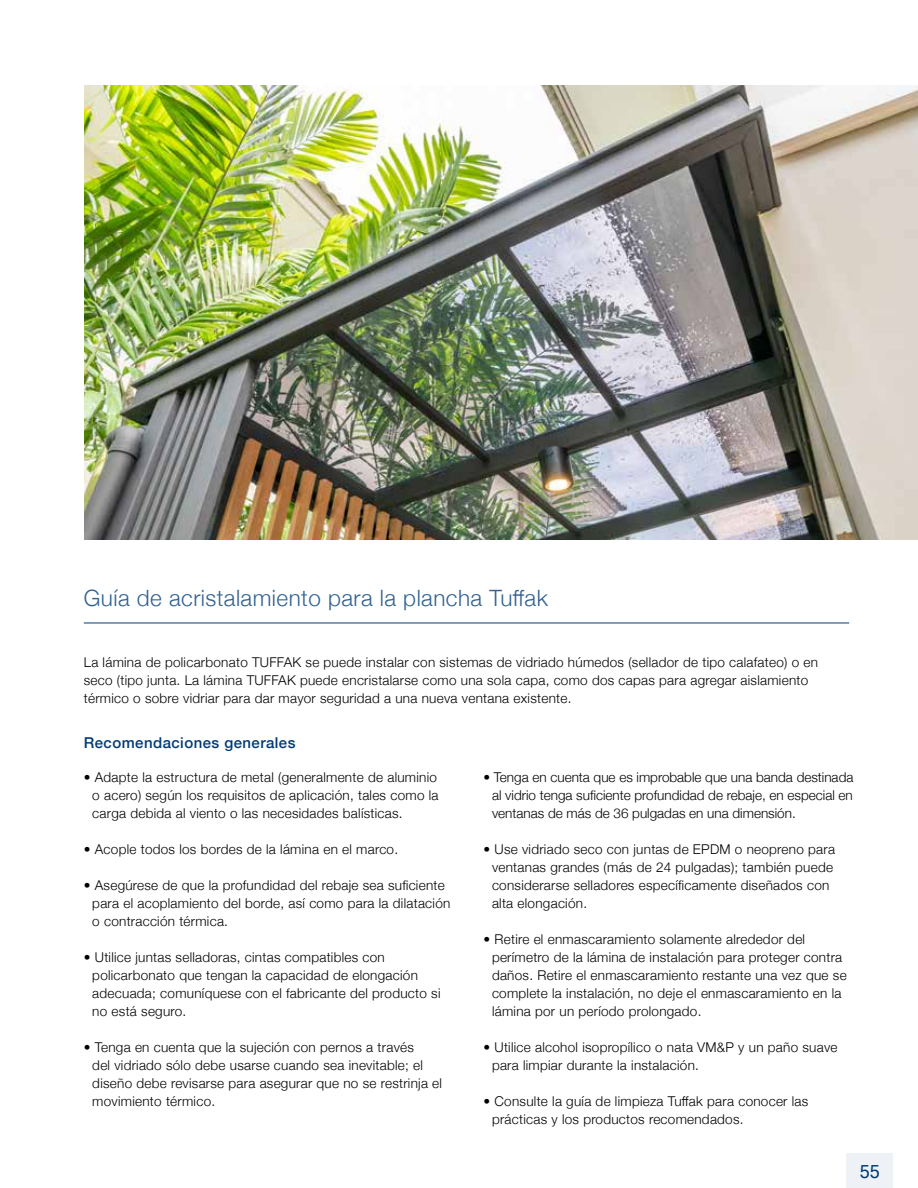
<style>
.page{position:relative;width:918px;height:1188px;background:#fff}
.page>*{position:absolute;margin:0;border:0;box-sizing:border-box;transform-origin:0 0}
.t1{font:300 22.5px "Helvetica Neue";letter-spacing:.02em;color:#336291}
.t2{font:18px "Microsoft Sans Serif";color:#003b75}
.t3{font:500 15px "Helvetica Neue";letter-spacing:.03em;color:#003b75}
.t4{font:300 13.5px/18px "Helvetica Neue";letter-spacing:.02em;color:#000}
</style>
<div class="page">
<div style="left:846px;top:1154px;width:47px;height:34px;background:#eef1f5"></div>
<hr style="left:84px;top:623px;width:765px;height:1px;background:#003b75">
<img style="left:84px;top:85px;width:834px;height:455px">
<h1 class="t1" style="left:84px;top:580px;width:466px">Guía de acristalamiento para la plancha Tuffak</h1>
<p class="t4" style="left:84px;top:653px;width:736px">La lámina de policarbonato TUFFAK se puede instalar con sistemas de vidriado húmedos (sellador de tipo calafateo) o en seco (tipo junta. La lámina TUFFAK puede encristalarse como una sola capa, como dos capas para agregar aislamiento térmico o sobre vidriar para dar mayor seguridad a una nueva ventana existente.</p>
<p class="t3" style="left:84px;top:731px;width:213px">Recomendaciones generales</p>
<p class="t4" style="left:92px;top:767px;width:348px;text-align:justify;text-indent:-9px">• Adapte la estructura de metal (generalmente de aluminio o acero) según los requisitos de aplicación, tales como la carga debida al viento o las necesidades balísticas.</p>
<p class="t4" style="left:84px;top:839px;width:316px">• Acople todos los bordes de la lámina en el marco.</p>
<p class="t4" style="left:92px;top:875px;width:360px;text-indent:-9px">• Asegúrese de que la profundidad del rebaje sea suficiente para el acoplamiento del borde, así como para la dilatación o contracción térmica.</p>
<p class="t4" style="left:92px;top:947px;width:350px;text-indent:-9px">• Utilice juntas selladoras, cintas compatibles con policarbonato que tengan la capacidad de elongación adecuada; comuníquese con el fabricante del producto si no está seguro.</p>
<p class="t4" style="left:92px;top:1037px;width:351px;text-indent:-9px">• Tenga en cuenta que la sujeción con pernos a través<br>del vidriado sólo debe usarse cuando sea inevitable; el diseño debe revisarse para asegurar que no se restrinja el movimiento térmico.</p>
<p class="t4" style="left:492px;top:767px;width:363px;text-align:justify;text-indent:-9px">• Tenga en cuenta que es improbable que una banda destinada al vidrio tenga suficiente profundidad de rebaje, en especial en ventanas de más de 36 pulgadas en una dimensión.</p>
<p class="t4" style="left:492px;top:839px;width:345px;text-indent:-9px">• Use vidriado seco con juntas de EPDM o neopreno para ventanas grandes (más de 24 pulgadas); también puede considerarse selladores específicamente diseñados con alta elongación.</p>
<p class="t4" style="left:492px;top:929px;width:356px;text-indent:-9px">• Retire el enmascaramiento solamente alrededor del perímetro de la lámina de instalación para proteger contra daños. Retire el enmascaramiento restante una vez que se complete la instalación, no deje el enmascaramiento en la lámina por un período prolongado.</p>
<p class="t4" style="left:492px;top:1037px;width:347px;text-indent:-9px">• Utilice alcohol isopropílico o nata VM&amp;P y un paño suave para limpiar durante la instalación.</p>
<p class="t4" style="left:492px;top:1091px;width:318px;text-indent:-9px">• Consulte la guía de limpieza Tuffak para conocer las prácticas y los productos recomendados.</p>
<h2 class="t2" style="left:860px;top:1161px;width:22px">55</h2>
</div>
